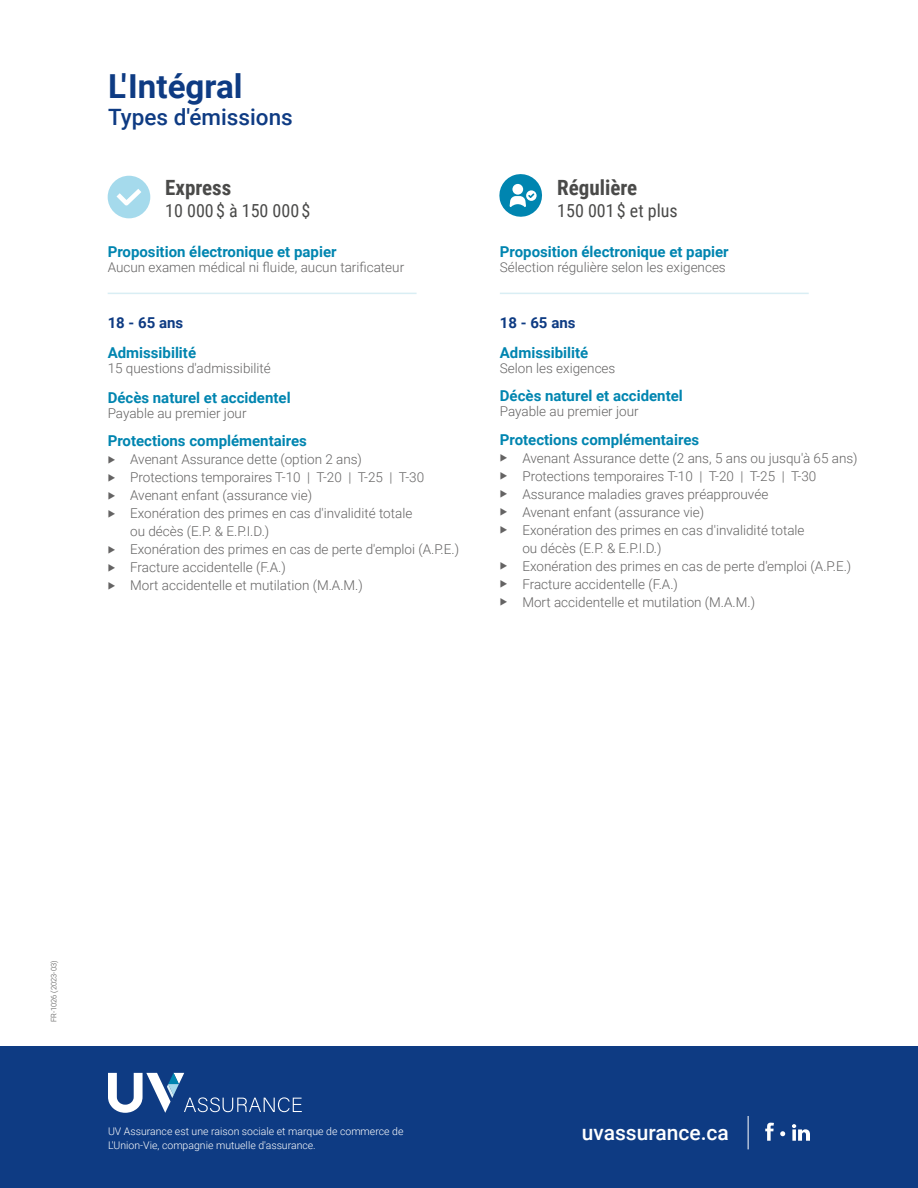
<style>
.page{position:relative;width:918px;height:1188px;background:#fff}
.page>*{position:absolute;margin:0;border:0;box-sizing:border-box;transform-origin:0 0}
.t1{font:700 33.15px "Roboto";color:#0e3b83}
.t2{font:500 22.5px "Roboto";color:#0e3b83}
.t3{font:700 21px "Roboto Condensed";color:#4a4a49}
.t4{font:500 21px "Roboto";color:#fff}
.t5{font:18px "Roboto Condensed";color:#4a4a49}
.t6{font:700 15px "Roboto";color:#0085b0}
.t7{font:700 15px "Roboto";color:#0e3b83}
.t8{font:300 13.5px/18px "Roboto";color:#646363}
.t9{font:300 10.5px/13.5px "Roboto";color:#fff}
.t10{font:300 7.5px "Roboto";color:#4a4a49}
</style>
<div class="page">
<div style="left:0;top:1047px;width:918px;height:141px;background:#0e3b83"></div>
<svg style="left:108px;top:1073px;width:194px;height:40px"></svg>
<svg style="left:765px;top:1123px;width:9px;height:18px"></svg>
<svg style="left:792px;top:1124px;width:18px;height:17px"></svg>
<svg style="left:780px;top:1131px;width:5px;height:5px"></svg>
<hr style="left:748px;top:1116px;width:1px;height:33px;background:#fff">
<hr style="left:108px;top:293px;width:309px;height:1px;background:#d9eef4">
<hr style="left:500px;top:293px;width:309px;height:1px;background:#d9eef4">
<svg style="left:108px;top:176px;width:42px;height:42px"></svg>
<svg style="left:499px;top:174px;width:43px;height:43px"></svg>
<h1 class="t1" style="left:108px;top:63px;width:136px">L'Intégral</h1>
<h2 class="t2" style="left:108px;top:101px;width:186px">Types d'émissions</h2>
<h3 class="t3" style="left:165px;top:173px;width:68px">Express</h3>
<h3 class="t5" style="left:165px;top:198px;width:147px">10 000 $ à 150 000 $</h3>
<p class="t6" style="left:108px;top:241px;width:230px">Proposition électronique et papier</p>
<p class="t8" style="left:108px;top:257px;width:298px">Aucun examen médical ni fluide, aucun tarificateur</p>
<p class="t7" style="left:108px;top:312px;width:77px">18 - 65 ans</p>
<p class="t6" style="left:108px;top:342px;width:90px">Admissibilité</p>
<p class="t8" style="left:108px;top:358px;width:165px">15 questions d'admissibilité</p>
<p class="t6" style="left:108px;top:387px;width:184px">Décès naturel et accidentel</p>
<p class="t8" style="left:108px;top:403px;width:140px">Payable au premier jour</p>
<p class="t6" style="left:108px;top:430px;width:201px">Protections complémentaires</p>
<p class="t8" style="left:108px;top:450px;width:256px">◆ Avenant Assurance dette (option 2 ans)</p>
<p class="t8" style="left:108px;top:468px;width:318px">◆ Protections temporaires T-10 | T-20 | T-25 | T-30</p>
<p class="t8" style="left:108px;top:486px;width:206px">◆ Avenant enfant (assurance vie)</p>
<p class="t8" style="left:130px;top:504px;width:284px;text-indent:-22px">◆ Exonération des primes en cas d'invalidité totale ou décès (E.P. &amp; E.P.I.D.)</p>
<p class="t8" style="left:108px;top:540px;width:353px">◆ Exonération des primes en cas de perte d'emploi (A.P.E.)</p>
<p class="t8" style="left:108px;top:558px;width:180px">◆ Fracture accidentelle (F.A.)</p>
<p class="t8" style="left:108px;top:576px;width:257px">◆ Mort accidentelle et mutilation (M.A.M.)</p>
<h3 class="t3" style="left:557px;top:173px;width:82px">Régulière</h3>
<h3 class="t5" style="left:557px;top:198px;width:122px">150 001 $ et plus</h3>
<p class="t6" style="left:500px;top:241px;width:230px">Proposition électronique et papier</p>
<p class="t8" style="left:500px;top:257px;width:227px">Sélection régulière selon les exigences</p>
<p class="t7" style="left:500px;top:312px;width:77px">18 - 65 ans</p>
<p class="t6" style="left:500px;top:342px;width:90px">Admissibilité</p>
<p class="t8" style="left:500px;top:358px;width:117px">Selon les exigences</p>
<p class="t6" style="left:500px;top:385px;width:184px">Décès naturel et accidentel</p>
<p class="t8" style="left:500px;top:402px;width:140px">Payable au premier jour</p>
<p class="t6" style="left:500px;top:429px;width:201px">Protections complémentaires</p>
<p class="t8" style="left:500px;top:448px;width:359px">◆ Avenant Assurance dette (2 ans, 5 ans ou jusqu'à 65 ans)</p>
<p class="t8" style="left:500px;top:466px;width:318px">◆ Protections temporaires T-10 | T-20 | T-25 | T-30</p>
<p class="t8" style="left:500px;top:484px;width:270px">◆ Assurance maladies graves préapprouvée</p>
<p class="t8" style="left:500px;top:502px;width:206px">◆ Avenant enfant (assurance vie)</p>
<p class="t8" style="left:522px;top:520px;width:284px;text-indent:-22px">◆ Exonération des primes en cas d'invalidité totale ou décès (E.P. &amp; E.P.I.D.)</p>
<p class="t8" style="left:500px;top:556px;width:353px">◆ Exonération des primes en cas de perte d'emploi (A.P.E.)</p>
<p class="t8" style="left:500px;top:574px;width:180px">◆ Fracture accidentelle (F.A.)</p>
<p class="t8" style="left:500px;top:592px;width:257px">◆ Mort accidentelle et mutilation (M.A.M.)</p>
<p class="t10" style="left:48px;top:1022px;width:63px;rotate:-90deg">FR-1026 (2023-03)</p>
<p class="t9" style="left:108px;top:1124px;width:297px">UV Assurance est une raison sociale et marque de commerce de<br>L'Union-Vie, compagnie mutuelle d'assurance.</p>
<h3 class="t4" style="left:582px;top:1117px;width:149px">uvassurance.ca</h3>
</div>
